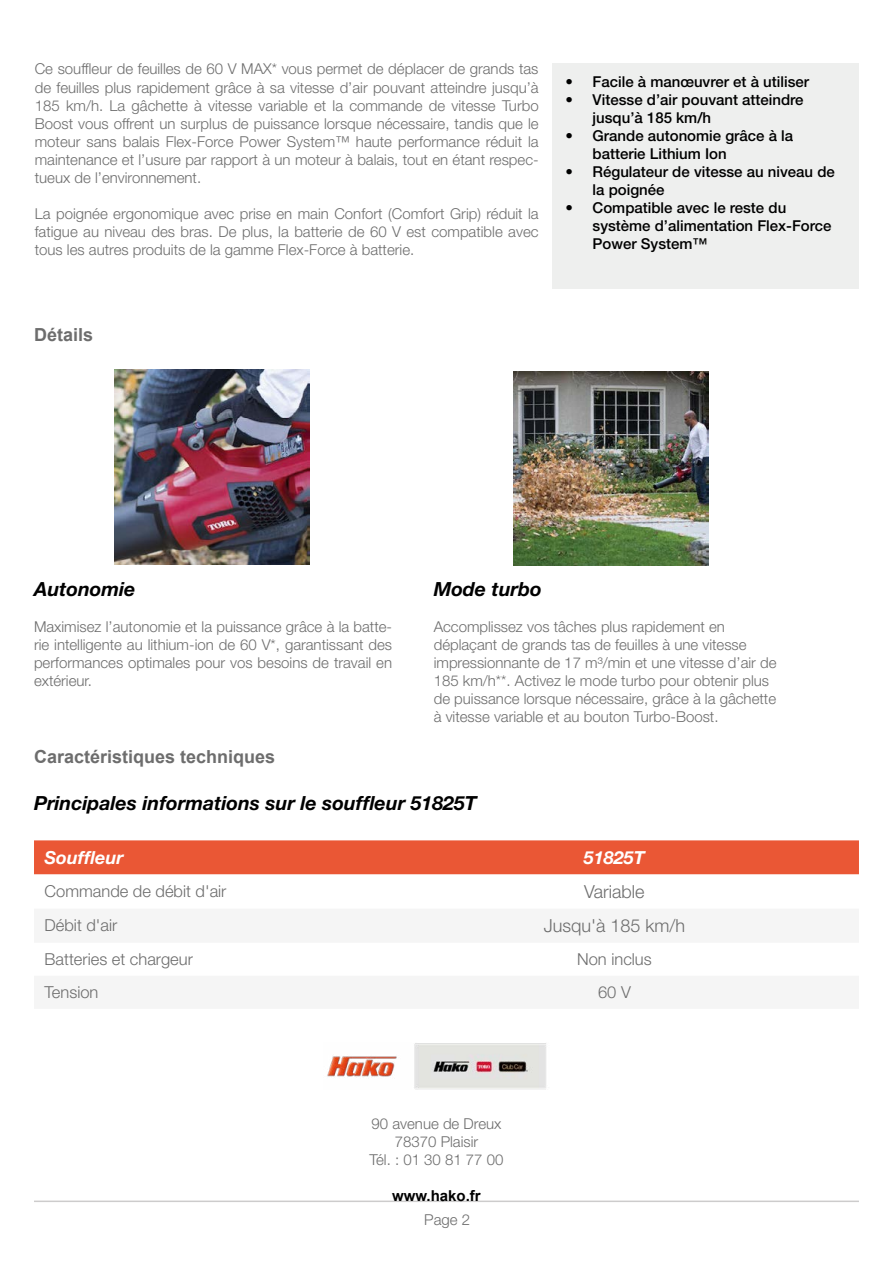
<style>
.page{position:relative;width:893px;height:1263px;background:#fff}
.page>*{position:absolute;margin:0;border:0;box-sizing:border-box;transform-origin:0 0}
.t1{font:italic 700 19.5px "Helvetica Neue LT Std";color:#000}
.t2{font:700 18px "Arial";color:#6d6d6d}
.t3{font:300 18px "Helvetica Neue LT Std";color:#6d6d6d}
.t4{font:italic 700 18px "Helvetica Neue LT Std";color:#fff}
.t5{font:300 16.5px "Helvetica Neue LT Std";color:#6d6d6d}
.t6{font:300 15px/18px "Helvetica Neue LT Std";color:#6d6d6d;text-align:justify}
.t7{font:500 15px/18px "Helvetica Neue LT Std";color:#000}
.t8{font:700 15px "Arial";color:#000}
</style>
<div class="page">
<hr style="left:34px;top:1200px;width:825px;height:2px;background:#cdcccc">
<div style="left:553px;top:64px;width:306px;height:225px;background:#eeefee"></div>
<img style="left:513px;top:371px;width:195px;height:195px">
<img style="left:115px;top:370px;width:194px;height:194px">
<div style="left:34px;top:840px;width:825px;height:34px;background:#ea5735"></div>
<svg style="left:34px;top:874px;width:825px;height:1px"></svg>
<img style="left:327px;top:1043px;width:219px;height:47px">
<p class="t6" style="left:35px;top:60px;width:505px">Ce souffleur de feuilles de 60 V MAX* vous permet de déplacer de grands tas de feuilles plus rapidement grâce à sa vitesse d’air pouvant atteindre jusqu’à 185 km/h. La gâchette à vitesse variable et la commande de vitesse Turbo Boost vous offrent un surplus de puissance lorsque nécessaire, tandis que le moteur sans balais Flex-Force Power System™ haute performance réduit la maintenance et l’usure par rapport à un moteur à balais, tout en étant respec&shy;tueux de l’environnement.</p>
<p class="t6" style="left:35px;top:204px;width:505px">La poignée ergonomique avec prise en main Confort (Comfort Grip) réduit la fatigue au niveau des bras. De plus, la batterie de 60 V est compatible avec tous les autres produits de la gamme Flex-Force à batterie.</p>
<p class="t2" style="left:34px;top:321px;width:61px">Détails</p>
<p class="t7" style="left:566px;top:73px;width:245px">• Facile à manœuvrer et à utiliser</p>
<p class="t7" style="left:593px;top:91px;width:213px;text-indent:-27px">• Vitesse d’air pouvant atteindre jusqu’à 185 km/h</p>
<p class="t7" style="left:593px;top:127px;width:202px;text-indent:-27px">• Grande autonomie grâce à la batterie Lithium Ion</p>
<p class="t7" style="left:593px;top:163px;width:244px;text-indent:-27px">• Régulateur de vitesse au niveau de la poignée</p>
<p class="t7" style="left:593px;top:199px;width:240px;text-indent:-27px">• Compatible avec le reste du système d’alimentation Flex-Force<br>Power System™</p>
<h1 class="t1" style="left:34px;top:576px;width:103px">Autonomie</h1>
<p class="t6" style="left:34px;top:617px;width:360px">Maximisez l’autonomie et la puissance grâce à la batte&shy;rie intelligente au lithium-ion de 60 V*, garantissant des performances optimales pour vos besoins de travail en extérieur.</p>
<h1 class="t1" style="left:434px;top:577px;width:109px">Mode turbo</h1>
<p class="t6" style="left:434px;top:617px;width:344px;text-align:left">Accomplissez vos tâches plus rapidement en déplaçant de grands tas de feuilles à une vitesse impressionnante de 17 m³/min et une vitesse d’air de 185 km/h**. Activez le mode turbo pour obtenir plus de puissance lorsque nécessaire, grâce à la gâchette à vitesse variable et au bouton Turbo-Boost.</p>
<p class="t2" style="left:34px;top:744px;width:243px">Caractéristiques techniques</p>
<h1 class="t1" style="left:34px;top:791px;width:444px">Principales informations sur le souffleur 51825T</h1>
<p class="t4" style="left:45px;top:846px;width:81px">Souffleur</p>
<p class="t4" style="left:584px;top:846px;width:63px">51825T</p>
<p class="t5" style="left:45px;top:881px;width:183px">Commande de débit d'air</p>
<p class="t3" style="left:584px;top:880px;width:62px">Variable</p>
<p class="t5" style="left:45px;top:915px;width:74px">Débit d'air</p>
<p class="t3" style="left:544px;top:915px;width:143px">Jusqu'à 185 km/h</p>
<p class="t5" style="left:45px;top:949px;width:150px">Batteries et chargeur</p>
<p class="t5" style="left:577px;top:949px;width:76px">Non inclus</p>
<p class="t5" style="left:45px;top:982px;width:55px">Tension</p>
<p class="t5" style="left:598px;top:982px;width:34px">60 V</p>
<p class="t6" style="left:369px;top:1115px;width:135px;text-align:center">90 avenue de Dreux<br>78370 Plaisir<br>Tél. : 01 30 81 77 00</p>
<p class="t8" style="left:392px;top:1185px;width:90px">www.hako.fr</p>
<p class="t6" style="left:424px;top:1210px;width:47px">Page 2</p>
</div>
